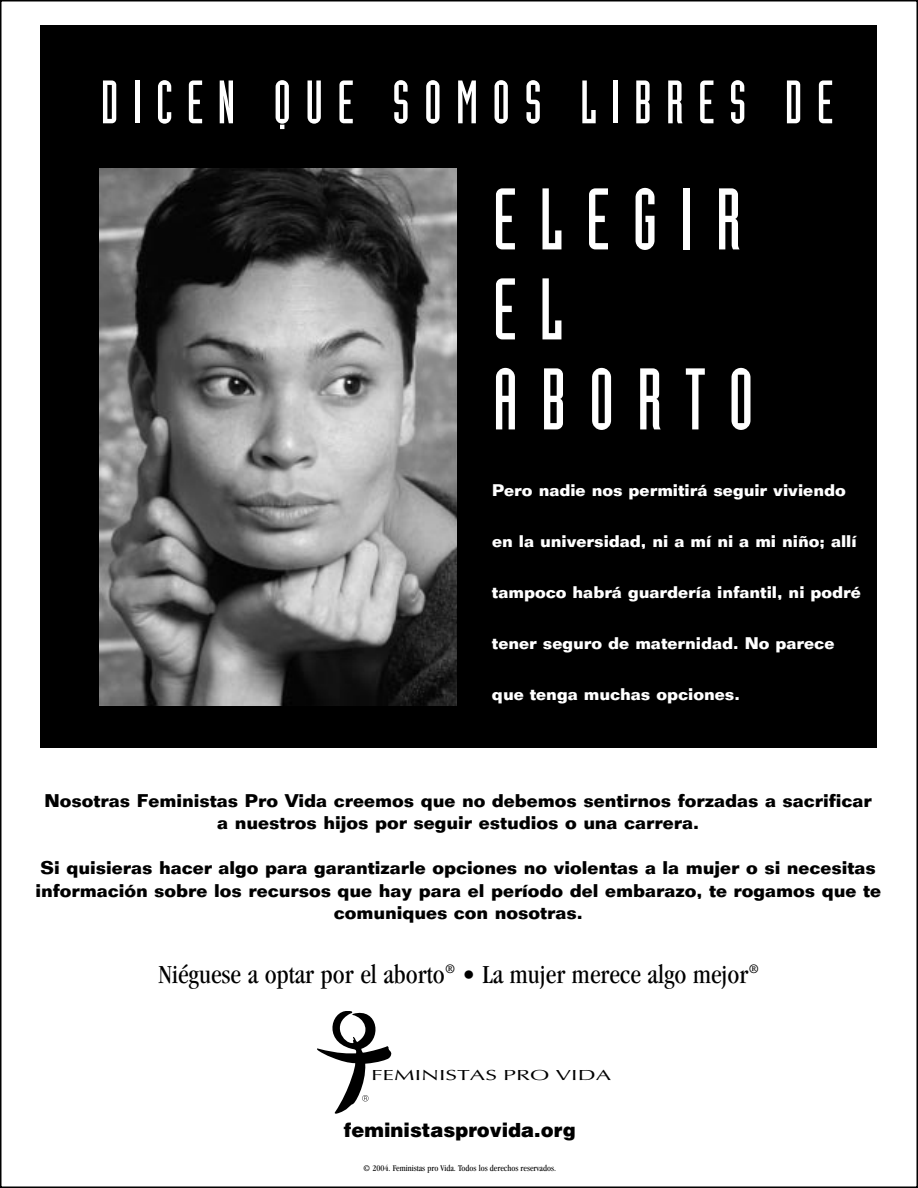
<style>
.page{position:relative;width:918px;height:1188px;background:#fff}
.page>*{position:absolute;margin:0;border:0;box-sizing:border-box;transform-origin:0 0}
.t1{font:85.5px/90px "Industria Solid A";letter-spacing:.265em;color:#fff}
.t2{font:60px "Industria Solid A";letter-spacing:.235em;color:#fff}
.t3{font:condensed 27px "Garamond";color:#000}
.t4{font:900 19.5px "Helvetica";color:#000}
.t5{font:700 18px/22.5px "Folio";color:#000;text-align:center}
.t6{font:700 16.5px "Folio";color:#fff}
.t7{font:14.7px "Optima";color:#000;scale:1.58 1}
.t8{font:condensed 9px "Garamond";color:#000}
</style>
<div class="page">
<svg style="left:317px;top:1011px;width:74px;height:103px"></svg>
<div style="left:40px;top:25px;width:838px;height:722px;background:#000"></div>
<img style="left:100px;top:169px;width:356px;height:536px">
<h2 class="t2" style="left:101px;top:80px;width:734px">DICEN QUE SOMOS LIBRES DE</h2>
<h1 class="t1" style="left:493px;top:180px;width:262px">ELEGIR<br>E L<br>ABORTO</h1>
<p class="t6" style="left:492px;top:484px;width:355px">Pero nadie nos permitirá seguir viviendo</p>
<p class="t6" style="left:492px;top:535px;width:366px">en la universidad, ni a mí ni a mi niño; allí</p>
<p class="t6" style="left:492px;top:586px;width:371px">tampoco habrá guardería infantil, ni podré</p>
<p class="t6" style="left:492px;top:637px;width:344px">tener seguro de maternidad. No parece</p>
<p class="t6" style="left:492px;top:688px;width:249px">que tenga muchas opciones.</p>
<p class="t5" style="left:45px;top:791px;width:829px">Nosotras Feministas Pro Vida creemos que no debemos sentirnos forzadas a sacrificar a nuestros hijos por seguir estudios o una carrera.</p>
<p class="t5" style="left:35px;top:858px;width:847px">Si quisieras hacer algo para garantizarle opciones no violentas a la mujer o si necesitas información sobre los recursos que hay para el período del embarazo, te rogamos que te comuniques con nosotras.</p>
<h3 class="t3" style="left:159px;top:963px;width:602px">Niéguese a optar por el aborto<sup>®</sup> • La mujer merece algo mejor<sup>®</sup></h3>
<p class="t7" style="left:371px;top:1069px;width:153px">FEMINISTAS PRO VIDA</p>
<p class="t4" style="left:344px;top:1123px;width:233px">feministasprovida.org</p>
<p class="t8" style="left:363px;top:1165px;width:194px">© 2004. Feministas pro Vida. Todos los derechos reservados.</p>
</div>
